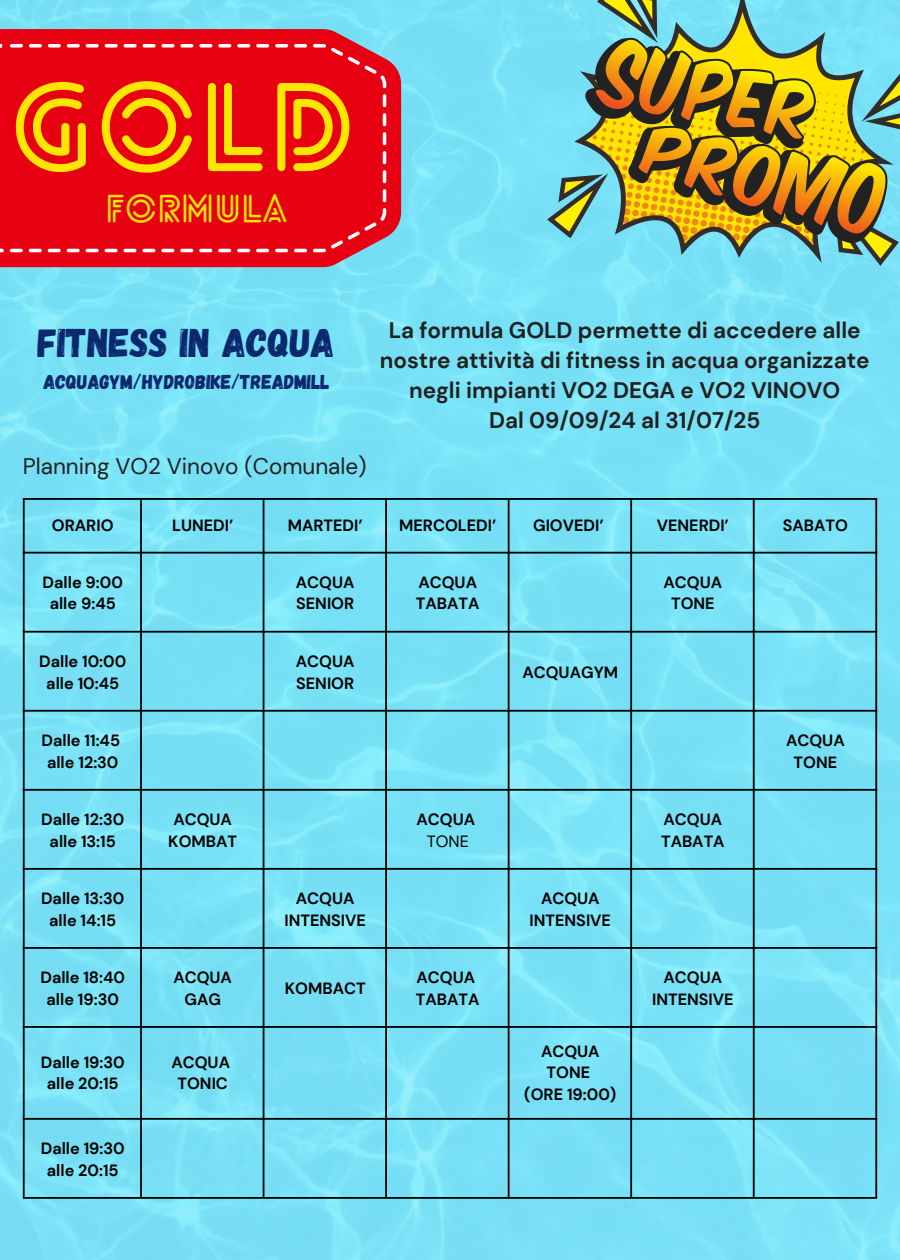
<style>
.page{position:relative;width:900px;height:1260px;background:#fff}
.page>*{position:absolute;margin:0;border:0;box-sizing:border-box;transform-origin:0 0}
.t1{font:700 120px "Lovelo Line";color:#ffe500}
.t2{font:40px "Gagalin";color:#0b276d}
.t3{font:700 37.5px "Lovelo Line";color:#ffe500}
.t4{font:700 22.5px/30px "DM Sans";color:#202020;text-align:center}
.t5{font:22.5px "DM Sans";color:#202020}
.t6{font:20px "Gagalin";color:#0b276d}
.t7{font:700 16.25px/21.8px "DM Sans";color:#000;text-align:center}
.t8{font:16.25px "DM Sans";color:#000}
</style>
<div class="page">
<img style="left:0;top:0;width:900px;height:1260px">
<svg style="left:537px;top:0;width:363px;height:307px;background:#79e1f6"></svg>
<svg style="left:544px;top:0;width:356px;height:269px;background:#91aa74"></svg>
<hr style="left:23px;top:500px;width:2px;height:697px;background:#000">
<hr style="left:140px;top:500px;width:2px;height:697px;background:#000">
<hr style="left:263px;top:500px;width:1px;height:697px;background:#000">
<hr style="left:385px;top:500px;width:2px;height:697px;background:#000">
<hr style="left:508px;top:500px;width:2px;height:697px;background:#000">
<hr style="left:630px;top:500px;width:2px;height:697px;background:#000">
<hr style="left:753px;top:500px;width:2px;height:697px;background:#000">
<hr style="left:875px;top:500px;width:2px;height:697px;background:#000">
<hr style="left:23px;top:498px;width:854px;height:2px;background:#000">
<hr style="left:23px;top:552px;width:854px;height:2px;background:#000">
<hr style="left:23px;top:631px;width:854px;height:2px;background:#000">
<hr style="left:23px;top:710px;width:854px;height:2px;background:#000">
<hr style="left:23px;top:789px;width:854px;height:2px;background:#000">
<hr style="left:23px;top:868px;width:854px;height:2px;background:#000">
<hr style="left:23px;top:947px;width:854px;height:2px;background:#000">
<hr style="left:23px;top:1026px;width:854px;height:2px;background:#000">
<hr style="left:23px;top:1118px;width:854px;height:2px;background:#000">
<hr style="left:23px;top:1197px;width:854px;height:2px;background:#000">
<svg style="left:0;top:29px;width:401px;height:238px;background:#d52537"></svg>
<div style="left:0;top:44px;width:386px;height:208px;background:#e60012"></div>
<p class="t1" style="left:10px;top:80px;width:347px">GOLD</p>
<p class="t3" style="left:105px;top:194px;width:184px">FORMULA</p>
<p class="t2" style="left:38px;top:317px;width:299px">FITNESS IN ACQUA</p>
<p class="t6" style="left:43px;top:368px;width:287px">ACQUAGYM/HYDROBIKE/TREADMILL</p>
<p class="t5" style="left:23px;top:452px;width:345px">Planning VO2 Vinovo (Comunale)</p>
<p class="t4" style="left:380px;top:315px;width:491px">La formula GOLD permette di accedere alle nostre attività di fitness in acqua organizzate negli impianti VO2 DEGA e VO2 VINOVO<br>Dal 09/09/24 al 31/07/25</p>
<p class="t7" style="left:52px;top:515px;width:63px">ORARIO</p>
<p class="t7" style="left:172px;top:515px;width:63px">LUNEDI’</p>
<h1 class="t7" style="left:288px;top:515px;width:76px">MARTEDI’</h1>
<h2 class="t7" style="left:399px;top:515px;width:99px">MERCOLEDI’</h2>
<p class="t7" style="left:533px;top:515px;width:72px">GIOVEDI’</p>
<p class="t7" style="left:657px;top:515px;width:74px">VENERDI’</p>
<h3 class="t7" style="left:783px;top:515px;width:67px">SABATO</h3>
<h4 class="t7" style="left:43px;top:571px;width:82px">Dalle 9:00</h4>
<p class="t7" style="left:50px;top:593px;width:68px">alle 9:45</p>
<p class="t7" style="left:296px;top:571px;width:60px">ACQUA</p>
<p class="t7" style="left:296px;top:593px;width:60px">SENIOR</p>
<p class="t7" style="left:418px;top:571px;width:60px">ACQUA</p>
<p class="t7" style="left:416px;top:593px;width:65px">TABATA</p>
<p class="t7" style="left:664px;top:571px;width:60px">ACQUA</p>
<p class="t7" style="left:671px;top:593px;width:45px">TONE</p>
<p class="t7" style="left:39px;top:650px;width:89px">Dalle 10:00</p>
<p class="t7" style="left:46px;top:672px;width:74px">alle 10:45</p>
<p class="t7" style="left:296px;top:650px;width:60px">ACQUA</p>
<p class="t7" style="left:296px;top:672px;width:60px">SENIOR</p>
<p class="t7" style="left:522px;top:661px;width:97px">ACQUAGYM</p>
<p class="t7" style="left:42px;top:730px;width:80px">Dalle 11:45</p>
<p class="t7" style="left:47px;top:751px;width:73px">alle 12:30</p>
<p class="t7" style="left:786px;top:730px;width:60px">ACQUA</p>
<p class="t7" style="left:794px;top:751px;width:45px">TONE</p>
<p class="t7" style="left:41px;top:809px;width:84px">Dalle 12:30</p>
<p class="t7" style="left:50px;top:830px;width:68px">alle 13:15</p>
<p class="t7" style="left:168px;top:809px;width:70px">ACQUA<br>KOMBAT</p>
<p class="t7" style="left:417px;top:809px;width:60px">ACQUA</p>
<p class="t8" style="left:427px;top:831px;width:44px">TONE</p>
<p class="t7" style="left:664px;top:809px;width:60px">ACQUA</p>
<p class="t7" style="left:661px;top:830px;width:65px">TABATA</p>
<p class="t7" style="left:41px;top:888px;width:85px">Dalle 13:30</p>
<p class="t7" style="left:49px;top:909px;width:69px">alle 14:15</p>
<p class="t7" style="left:296px;top:888px;width:60px">ACQUA</p>
<p class="t7" style="left:285px;top:909px;width:83px">INTENSIVE</p>
<p class="t7" style="left:541px;top:888px;width:60px">ACQUA</p>
<p class="t7" style="left:530px;top:909px;width:83px">INTENSIVE</p>
<p class="t7" style="left:40px;top:967px;width:86px">Dalle 18:40</p>
<p class="t7" style="left:47px;top:988px;width:74px">alle 19:30</p>
<p class="t7" style="left:173px;top:967px;width:60px">ACQUA</p>
<p class="t7" style="left:184px;top:988px;width:38px">GAG</p>
<p class="t7" style="left:285px;top:978px;width:82px">KOMBACT</p>
<p class="t7" style="left:417px;top:967px;width:60px">ACQUA</p>
<p class="t7" style="left:416px;top:988px;width:65px">TABATA</p>
<p class="t7" style="left:664px;top:967px;width:60px">ACQUA</p>
<p class="t7" style="left:652px;top:988px;width:83px">INTENSIVE</p>
<p class="t7" style="left:41px;top:1051px;width:85px">Dalle 19:30</p>
<p class="t7" style="left:47px;top:1073px;width:73px">alle 20:15</p>
<p class="t7" style="left:171px;top:1051px;width:60px">ACQUA</p>
<p class="t7" style="left:177px;top:1073px;width:52px">TONIC</p>
<p class="t7" style="left:541px;top:1040px;width:60px">ACQUA</p>
<p class="t7" style="left:547px;top:1062px;width:45px">TONE</p>
<p class="t7" style="left:524px;top:1084px;width:94px">(ORE 19:00)</p>
<p class="t7" style="left:41px;top:1138px;width:85px">Dalle 19:30</p>
<p class="t7" style="left:47px;top:1159px;width:73px">alle 20:15</p>
</div>
